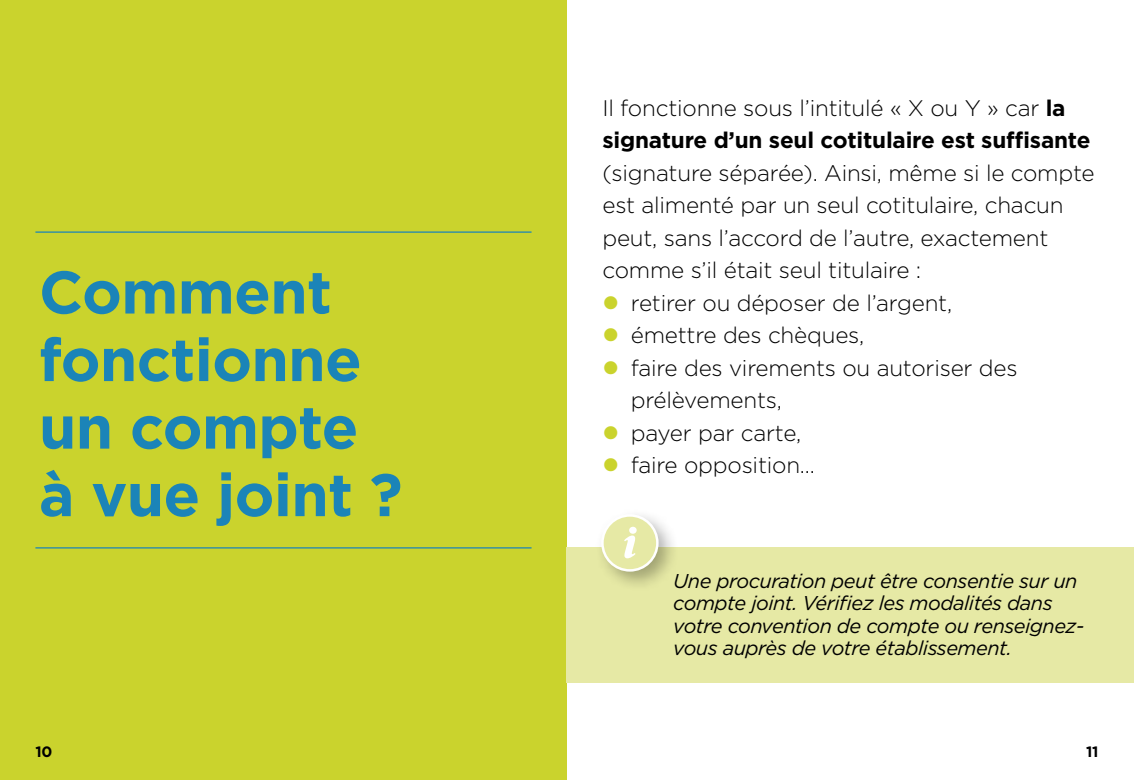
<style>
.page{position:relative;width:1134px;height:780px;background:#fff}
.page>*{position:absolute;margin:0;border:0;box-sizing:border-box;transform-origin:0 0}
.H1_-_chapitres{font:700 60px/67.5px "Gotham";letter-spacing:-.01em;color:#1b84b8}
.Texte{font:300 22.5px/32.5px "Gotham";letter-spacing:-.01em;color:#000}
.info_texte{font:italic 20px/22.5px "Gotham";letter-spacing:-.025em;color:#000}
.t1{font:700 15px "Gotham";color:#000}
.s1{font-weight:700}
</style>
<div class="page">
<div style="left:0;top:0;width:567px;height:780px;background:#cad32d"></div>
<hr style="left:35px;top:547px;width:496px;height:1px;background:#1b84b8">
<hr style="left:35px;top:231px;width:496px;height:2px;background:#1b84b8">
<div style="left:567px;top:547px;width:567px;height:135px;background:#e6e9a5"></div>
<div style="left:595px;top:508px;width:85px;height:85px;background:#000;opacity:.3"></div>
<div style="left:602px;top:515px;width:55px;height:55px;background:#e6e9a5;border-radius:50%"></div>
<div style="left:601px;top:514px;width:58px;height:57px;border:2px solid #fff;border-radius:50%"></div>
<svg style="left:624px;top:526px;width:13px;height:32px"></svg>
<h1 class="H1_-_chapitres" style="left:39px;top:258px;width:365px">Comment fonctionne un compte à vue joint ?</h1>
<p class="Texte" style="left:602px;top:91px;width:494px">Il fonctionne sous l’intitulé « X ou Y » car <span class="s1">la signature d’un seul cotitulaire est suffisante </span>(signature séparée). Ainsi, même si le compte est alimenté par un seul cotitulaire, chacun peut, sans l’accord de l’autre, exactement comme s’il était seul titulaire :</p>
<p class="Texte" style="left:631px;top:286px;width:323px">retirer ou déposer de l’argent,</p>
<p class="Texte" style="left:631px;top:318px;width:235px">émettre des chèques,</p>
<p class="Texte" style="left:631px;top:351px;width:388px">faire des virements ou autoriser des prélèvements,</p>
<p class="Texte" style="left:631px;top:416px;width:172px">payer par carte,</p>
<p class="Texte" style="left:631px;top:448px;width:186px">faire opposition...</p>
<p class="info_texte" style="left:673px;top:569px;width:412px">Une procuration peut être consentie sur un compte joint. Vérifiez les modalités dans votre convention de compte ou renseignez&shy;vous auprès de votre établissement.</p>
<p class="t1" style="left:35px;top:741px;width:19px">10</p>
<p class="t1" style="left:1086px;top:741px;width:14px">11</p>
</div>
